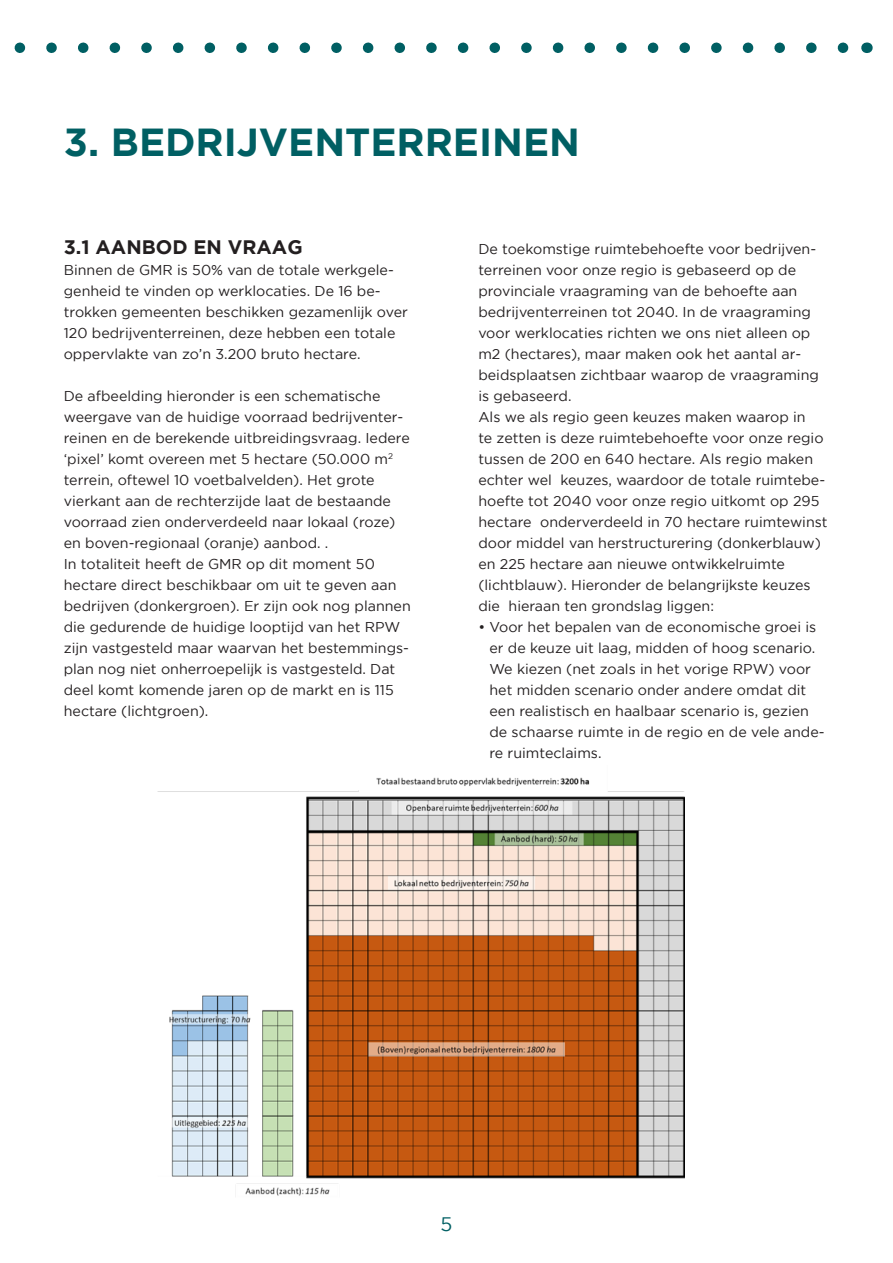
<style>
.page{position:relative;width:893px;height:1263px;background:#fff}
.page>*{position:absolute;margin:0;border:0;box-sizing:border-box;transform-origin:0 0}
.H1_Kop{font:700 39px "Gotham";color:#005f63}
.H2_Tussenkop{font:700 19.5px "Gotham";color:#231f20}
.t1{font:19.5px "Gotham";color:#005f63}
.H5_Platte_tekst{font:14.25px/21px "Gotham";color:#231f20}
</style>
<div class="page">
<svg style="left:14px;top:43px;width:835px;height:10px"></svg>
<img style="left:158px;top:777px;width:527px;height:419px">
<p class="H1_Kop" style="left:64px;top:120px;width:518px">3. BEDRIJVENTERREINEN</p>
<p class="H2_Tussenkop" style="left:64px;top:235px;width:240px">3.1 AANBOD EN VRAAG</p>
<p class="H5_Platte_tekst" style="left:64px;top:259px;width:346px">Binnen de GMR is 50% van de totale werkgele&shy;genheid te vinden op werklocaties. De 16 be&shy;trokken gemeenten beschikken gezamenlijk over 120 bedrijventerreinen, deze hebben een totale oppervlakte van zo’n 3.200 bruto hectare.</p>
<p class="H5_Platte_tekst" style="left:64px;top:385px;width:348px">De afbeelding hieronder is een schematische weergave van de huidige voorraad bedrijventer&shy;reinen en de berekende uitbreidingsvraag. Iedere ‘pixel’ komt overeen met 5 hectare (50.000 m<sup>2 </sup>terrein, oftewel 10 voetbalvelden). Het grote vierkant aan de rechterzijde laat de bestaande voorraad zien onderverdeeld naar lokaal (roze) en boven-regionaal (oranje) aanbod. .</p>
<p class="H5_Platte_tekst" style="left:64px;top:553px;width:349px">In totaliteit heeft de GMR op dit moment 50 hectare direct beschikbaar om uit te geven aan bedrijven (donkergroen). Er zijn ook nog plannen die gedurende de huidige looptijd van het RPW zijn vastgesteld maar waarvan het bestemmings&shy;plan nog niet onherroepelijk is vastgesteld. Dat deel komt komende jaren op de markt en is 115 hectare (lichtgroen).</p>
<p class="H5_Platte_tekst" style="left:478px;top:238px;width:342px">De toekomstige ruimtebehoefte voor bedrijven&shy;terreinen voor onze regio is gebaseerd op de provinciale vraagraming van de behoefte aan bedrijventerreinen tot 2040. In de vraagraming voor werklocaties richten we ons niet alleen op m2 (hectares), maar maken ook het aantal ar&shy;beidsplaatsen zichtbaar waarop de vraagraming is gebaseerd.</p>
<p class="H5_Platte_tekst" style="left:478px;top:406px;width:351px">Als we als regio geen keuzes maken waarop in<br>te zetten is deze ruimtebehoefte voor onze regio tussen de 200 en 640 hectare. Als regio maken echter wel keuzes, waardoor de totale ruimtebe&shy;hoefte tot 2040 voor onze regio uitkomt op 295 hectare onderverdeeld in 70 hectare ruimtewinst door middel van herstructurering (donkerblauw) en 225 hectare aan nieuwe ontwikkelruimte (lichtblauw). Hieronder de belangrijkste keuzes die hieraan ten grondslag liggen:</p>
<p class="H5_Platte_tekst" style="left:489px;top:616px;width:337px;text-indent:-11px">• Voor het bepalen van de economische groei is er de keuze uit laag, midden of hoog scenario.<br>We kiezen (net zoals in het vorige RPW) voor het midden scenario onder andere omdat dit een realistisch en haalbaar scenario is, gezien de schaarse ruimte in de regio en de vele ande&shy;re ruimteclaims.</p>
<h2 class="t1" style="left:440px;top:1213px;width:13px">5</h2>
</div>
